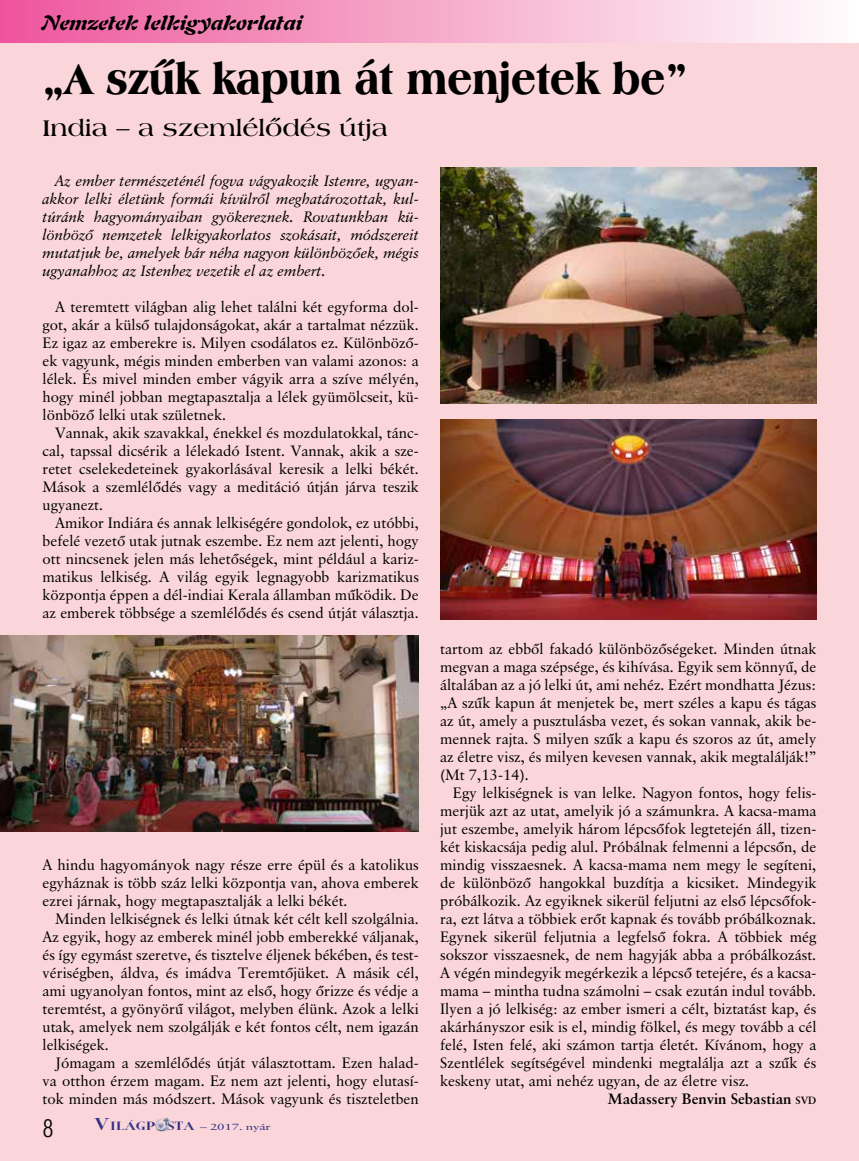
<style>
.page{position:relative;width:859px;height:1161px;background:#fad6db}
.page>*{position:absolute;margin:0;border:0;box-sizing:border-box;transform-origin:0 0}
.t1{font:700 45px "Americana X Cn PFL";color:#000;scale:1.1 1}
.t2{font:700 24px "Americana PFL";color:#000;scale:1.1 1}
.t3{font:24px "Swiss 721 Lt Cn PFL";color:#000}
.t4{font:italic 21px "Freeform 721 Blk PFL";color:#000}
.t5{font:15px/18px "Classical Garamond PFL";color:#000;text-align:justify}
.t6{font:italic 15px/18px "Classical Garamond PFL";color:#000;text-align:justify}
.t7{font:700 15px "Classical Garamond PFL";color:#000}
.t8{font:9px "Classical Garamond PFL";letter-spacing:-.02em;color:#313183;scale:1.5 1}
.s1{font-family:"Mona Lisa Solid PFL";font-size:15px}
.s2{font-family:"Mona Lisa Solid PFL";font-size:10.5px}
.s3{font-size:10.5px}
</style>
<div class="page">
<img style="left:156px;top:1117px;width:13px;height:14px">
<div style="left:0;top:0;width:859px;height:43px;background:linear-gradient(to right,#ee579c,#fefdfd)"></div>
<img style="left:440px;top:168px;width:376px;height:235px">
<img style="left:440px;top:420px;width:376px;height:199px">
<img style="left:0;top:636px;width:419px;height:196px">
<h3 class="t4" style="left:43px;top:9px;width:262px">Nemzetek lelkigyakorlatai</h3>
<h1 class="t1" style="left:43px;top:51px;width:588px">„A szűk kapun át menjetek be”</h1>
<h2 class="t2" style="left:43px;top:113px;width:315px">India – a szemlélődés útja</h2>
<p class="t6" style="left:43px;top:171px;width:378px;text-indent:13px">Az ember természeténél fogva vágyakozik Istenre, ugyan&shy;akkor lelki életünk formái kívülről meghatározottak, kul&shy;túránk hagyományaiban gyökereznek. Rovatunkban kü&shy;lönböző nemzetek lelkigyakorlatos szokásait, módszereit mutatjuk be, amelyek bár néha nagyon különbözőek, mégis ugyanahhoz az Istenhez vezetik el az embert.</p>
<p class="t5" style="left:43px;top:297px;width:378px;text-indent:13px">A teremtett világban alig lehet találni két egyforma dol&shy;got, akár a külső tulajdonságokat, akár a tartalmat nézzük.<br>Ez igaz az emberekre is. Milyen csodálatos ez. Különböző&shy;ek vagyunk, mégis minden emberben van valami azonos: a lélek. És mivel minden ember vágyik arra a szíve mélyén, hogy minél jobban megtapasztalja a lélek gyümölcseit, kü&shy;lönböző lelki utak születnek.</p>
<p class="t5" style="left:43px;top:423px;width:378px;text-indent:13px">Vannak, akik szavakkal, énekkel és mozdulatokkal, tánc&shy;cal, tapssal dicsérik a lélekadó Istent. Vannak, akik a sze&shy;retet cselekedeteinek gyakorlásával keresik a lelki békét.<br>Mások a szemlélődés vagy a meditáció útján járva teszik ugyanezt.</p>
<p class="t5" style="left:43px;top:513px;width:378px;text-indent:13px">Amikor Indiára és annak lelkiségére gondolok, ez utóbbi, befelé vezető utak jutnak eszembe. Ez nem azt jelenti, hogy ott nincsenek jelen más lehetőségek, mint például a kariz&shy;matikus lelkiség. A világ egyik legnagyobb karizmatikus központja éppen a dél-indiai Kerala államban működik. De az emberek többsége a szemlélődés és csend útját választja.</p>
<p class="t5" style="left:43px;top:855px;width:378px">A hindu hagyományok nagy része erre épül és a katolikus egyháznak is több száz lelki központja van, ahova emberek ezrei járnak, hogy megtapasztalják a lelki békét.</p>
<p class="t5" style="left:43px;top:909px;width:378px;text-indent:13px">Minden lelkiségnek és lelki útnak két célt kell szolgálnia.<br>Az egyik, hogy az emberek minél jobb emberekké váljanak, és így egymást szeretve, és tisztelve éljenek békében, és test&shy;vériségben, áldva, és imádva Teremtőjüket. A másik cél, ami ugyanolyan fontos, mint az első, hogy őrizze és védje a teremtést, a gyönyörű világot, melyben élünk. Azok a lelki utak, amelyek nem szolgálják e két fontos célt, nem igazán lelkiségek.</p>
<p class="t5" style="left:43px;top:1053px;width:378px;text-indent:13px">Jómagam a szemlélődés útját választottam. Ezen halad&shy;va otthon érzem magam. Ez nem azt jelenti, hogy elutasí&shy;tok minden más módszert. Mások vagyunk és tiszteletben</p>
<h2 class="t3" style="left:43px;top:1114px;width:13px">8</h2>
<p class="t8" style="left:94px;top:1122px;width:120px"><span class="s1">V</span><span class="s2">ilágp sta</span> – 2017. nyár</p>
<p class="t5" style="left:440px;top:639px;width:378px">tartom az ebből fakadó különbözőségeket. Minden útnak megvan a maga szépsége, és kihívása. Egyik sem könnyű, de általában az a jó lelki út, ami nehéz. Ezért mondhatta Jézus: „A szűk kapun át menjetek be, mert széles a kapu és tágas az út, amely a pusztulásba vezet, és sokan vannak, akik be&shy;mennek rajta. S milyen szűk a kapu és szoros az út, amely az életre visz, és milyen kevesen vannak, akik megtalálják!” (Mt 7,13-14).</p>
<p class="t5" style="left:453px;top:783px;width:365px">Egy lelkiségnek is van lelke. Nagyon fontos, hogy felis-</p>
<p class="t5" style="left:440px;top:801px;width:378px">merjük azt az utat, amelyik jó a számunkra. A kacsa-mama</p>
<p class="t5" style="left:440px;top:819px;width:378px">jut eszembe, amelyik három lépcsőfok legtetején áll, tizen-</p>
<p class="t5" style="left:440px;top:837px;width:378px">két kiskacsája pedig alul. Próbálnak felmenni a lépcsőn, de</p>
<p class="t5" style="left:440px;top:855px;width:378px">mindig visszaesnek. A kacsa-mama nem megy le segíteni,</p>
<p class="t5" style="left:440px;top:873px;width:378px">de különböző hangokkal buzdítja a kicsiket. Mindegyik</p>
<p class="t5" style="left:440px;top:891px;width:378px">próbálkozik. Az egyiknek sikerül feljutni az első lépcsőfok-</p>
<p class="t5" style="left:440px;top:909px;width:378px">ra, ezt látva a többiek erőt kapnak és tovább próbálkoznak.</p>
<p class="t5" style="left:440px;top:927px;width:378px">Egynek sikerül feljutnia a legfelső fokra. A többiek még</p>
<p class="t5" style="left:440px;top:945px;width:378px">sokszor visszaesnek, de nem hagyják abba a próbálkozást.</p>
<p class="t5" style="left:440px;top:963px;width:378px">A végén mindegyik megérkezik a lépcső tetejére, és a kacsa-</p>
<p class="t5" style="left:440px;top:981px;width:378px">mama – mintha tudna számolni – csak ezután indul tovább.</p>
<p class="t5" style="left:440px;top:999px;width:378px">Ilyen a jó lelkiség: az ember ismeri a célt, biztatást kap, és</p>
<p class="t5" style="left:440px;top:1017px;width:378px">akárhányszor esik is el, mindig fölkel, és megy tovább a cél</p>
<p class="t5" style="left:440px;top:1035px;width:378px">felé, Isten felé, aki számon tartja életét. Kívánom, hogy a</p>
<p class="t5" style="left:440px;top:1053px;width:378px">Szentlélek segítségével mindenki megtalálja azt a szűk és</p>
<p class="t5" style="left:440px;top:1071px;width:311px">keskeny utat, ami nehéz ugyan, de az életre visz.</p>
<p class="t7" style="left:608px;top:1089px;width:210px">Madassery Benvin Sebastian <span class="s3">svd</span></p>
</div>
